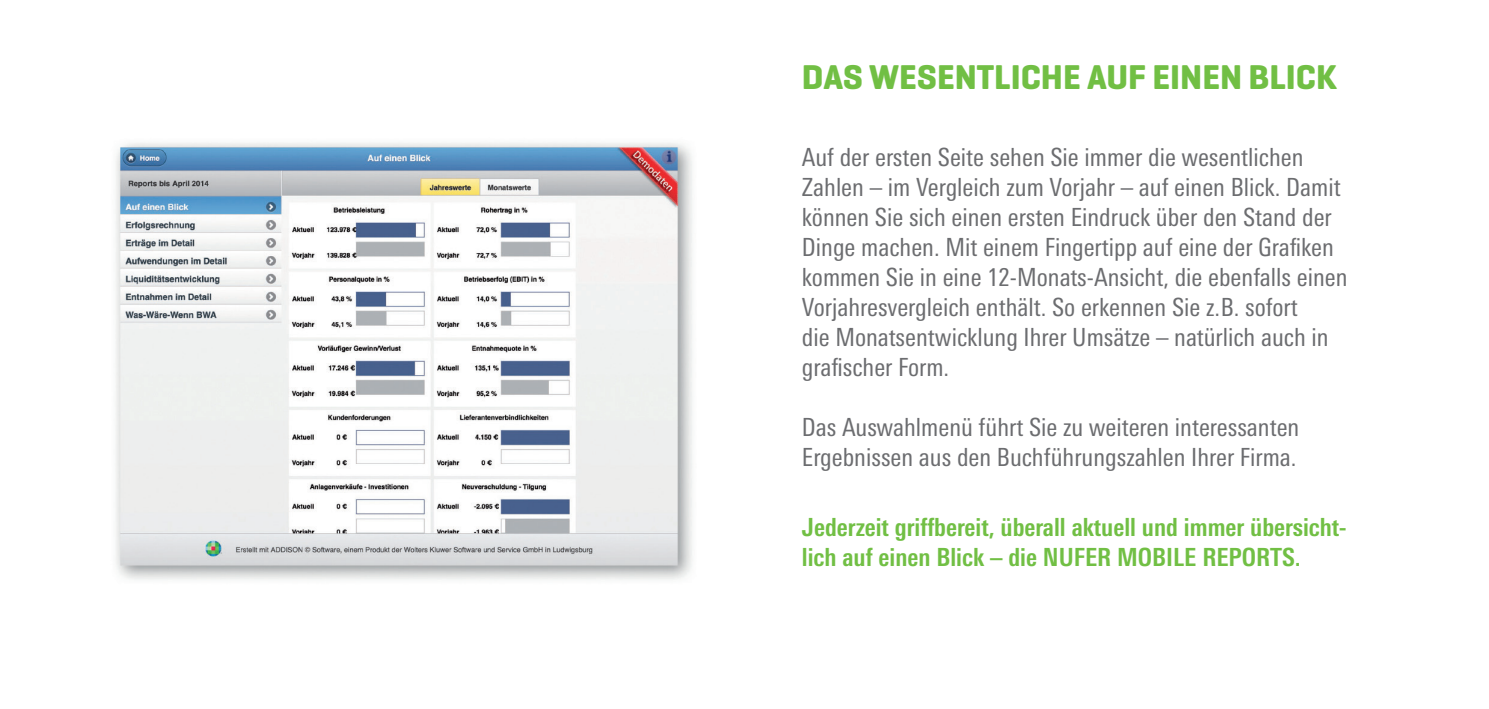
<style>
.page{position:relative;width:1489px;height:709px;background:#fff}
.page>*{position:absolute;margin:0;border:0;box-sizing:border-box;transform-origin:0 0}
.t1{font:700 35px "Geogrotesque";color:#71bf44}
.t2{font:condensed 25px/30px "Linotype Univers";color:#6c6d70}
.t3{font:700 condensed 25px/30px "Linotype Univers";color:#71bf44}
</style>
<div class="page">
<img style="left:116px;top:143px;width:576px;height:437px">
<h1 class="t1" style="left:801px;top:55px;width:536px">DAS WESENTLICHE AUF EINEN BLICK</h1>
<p class="t2" style="left:801px;top:142px;width:547px">Auf der ersten Seite sehen Sie immer die wesentlichen Zahlen – im Vergleich zum Vorjahr – auf einen Blick. Damit können Sie sich einen ersten Eindruck über den Stand der Dinge machen. Mit einem Fingertipp auf eine der Grafiken kommen Sie in eine 12-Monats-Ansicht, die ebenfalls einen Vorjahresvergleich enthält. So erkennen Sie z. B. sofort<br>die Monatsentwicklung Ihrer Umsätze – natürlich auch in grafischer Form.</p>
<p class="t2" style="left:801px;top:412px;width:499px">Das Auswahlmenü führt Sie zu weiteren interessanten<br>Ergebnissen aus den Buchführungszahlen Ihrer Firma.</p>
<p class="t3" style="left:801px;top:512px;width:546px">Jederzeit griffbereit, überall aktuell und immer übersicht&shy;lich auf einen Blick – die Nufer</p>
<p class="t3" style="left:1117px;top:542px;width:113px">MOBILE Reports</p>
<p class="t3" style="left:1294px;top:542px;width:7px">.</p>
</div>
